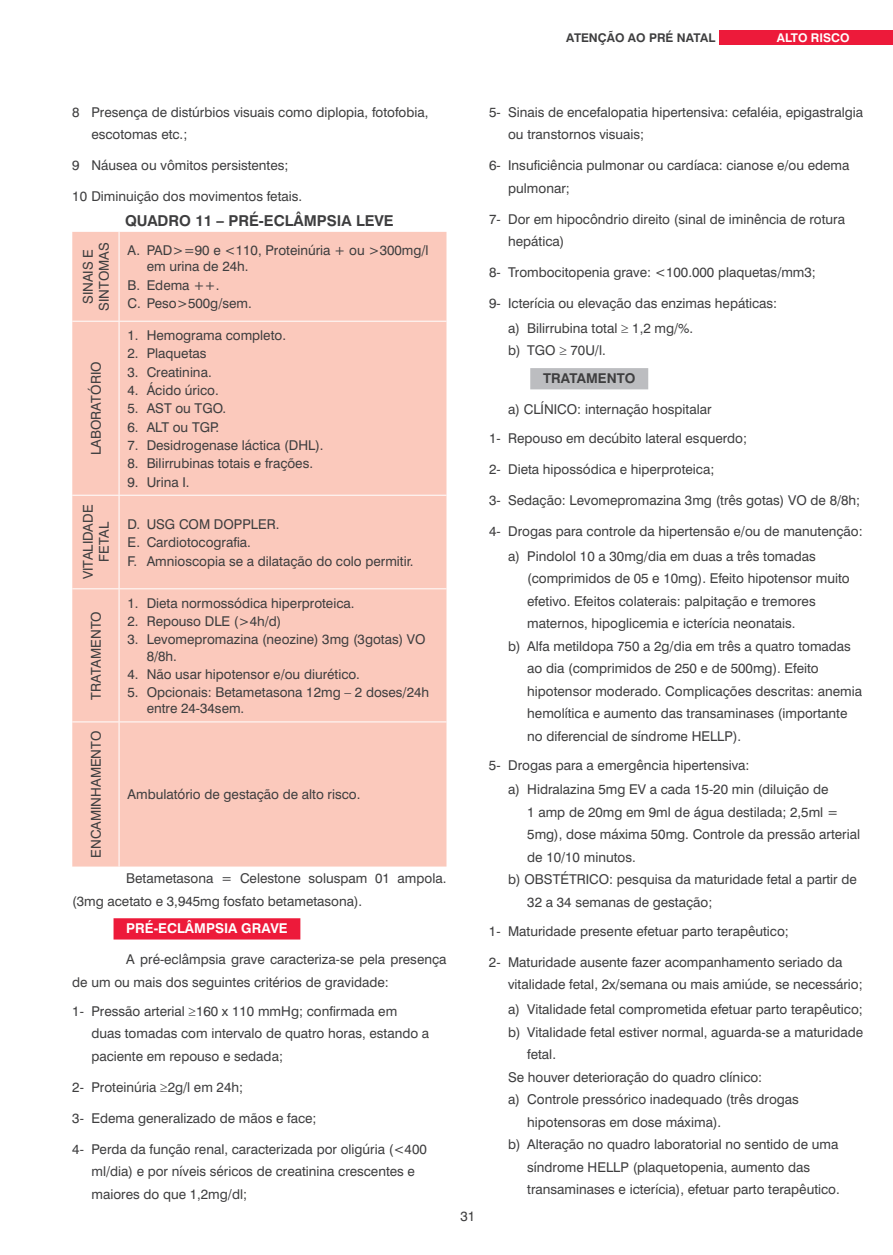
<style>
.page{position:relative;width:893px;height:1255px;background:#fff}
.page>*{position:absolute;margin:0;border:0;box-sizing:border-box;transform-origin:0 0}
.t1{font:700 15px "Swiss 721 BT";color:#3e3e3f}
.t2{font:13.5px/22.5px "Swiss 721 BT";color:#3e3e3f}
.t3{font:700 13.5px "Swiss 721 BT";color:#fff}
.t4{font:700 12px "Swiss 721 BT";color:#3e3e3f}
.t5{font:700 12px "Swiss 721 BT";color:#fff}
.s1{font-weight:700}
</style>
<div class="page">
<div style="left:720px;top:30px;width:173px;height:15px;background:#ed1a3a"></div>
<div style="left:114px;top:918px;width:186px;height:21px;background:#ed1a3a"></div>
<div style="left:72px;top:232px;width:374px;height:634px;background:#fbc9bc"></div>
<hr style="left:119px;top:232px;width:1px;height:89px;background:#fff">
<hr style="left:72px;top:321px;width:47px;height:1px;background:#fff">
<hr style="left:119px;top:321px;width:327px;height:1px;background:#fff">
<hr style="left:119px;top:321px;width:1px;height:174px;background:#fff">
<hr style="left:72px;top:495px;width:47px;height:1px;background:#fff">
<hr style="left:119px;top:495px;width:327px;height:1px;background:#fff">
<hr style="left:119px;top:495px;width:1px;height:93px;background:#fff">
<hr style="left:72px;top:588px;width:47px;height:1px;background:#fff">
<hr style="left:119px;top:588px;width:327px;height:1px;background:#fff">
<hr style="left:119px;top:589px;width:1px;height:132px;background:#fff">
<hr style="left:72px;top:721px;width:47px;height:1px;background:#fff">
<hr style="left:119px;top:721px;width:327px;height:1px;background:#fff">
<hr style="left:119px;top:722px;width:1px;height:144px;background:#fff">
<div style="left:530px;top:368px;width:118px;height:21px;background:#bcbdc0"></div>
<p class="t4" style="left:566px;top:30px;width:151px">ATENÇÃO AO PRÉ NATAL</p>
<p class="t5" style="left:777px;top:30px;width:74px">ALTO RISCO</p>
<p class="t2" style="left:91px;top:100px;width:339px;text-indent:-19px">8 Presença de distúrbios visuais como diplopia, fotofobia, escotomas etc.;</p>
<p class="t2" style="left:72px;top:154px;width:218px">9 Náusea ou vômitos persistentes;</p>
<p class="t2" style="left:72px;top:185px;width:231px">10 Diminuição dos movimentos fetais.</p>
<p class="t1" style="left:125px;top:211px;width:270px">QUADRO 11 – PRÉ-ECLÂMPSIA LEVE</p>
<p class="t2" style="left:80px;top:311px;width:70px;line-height:16.2px;text-align:center;rotate:-90deg">SINAIS E<br>SINTOMAS</p>
<p class="t2" style="left:147px;top:242px;width:283px;line-height:16.2px;text-indent:-19px">A. PAD&gt;=90 e &lt;110, Proteinúria + ou &gt;300mg/l em urina de 24h.</p>
<p class="t2" style="left:128px;top:276px;width:126px;line-height:18.3px">B. Edema ++.<br>C. Peso&gt;500g/sem.</p>
<p class="t2" style="left:85px;top:455px;width:95px;rotate:-90deg">LABORATÓRIO</p>
<p class="t2" style="left:80px;top:579px;width:76px;line-height:16.2px;text-align:center;rotate:-90deg">VITALIDADE<br>FETAL</p>
<p class="t2" style="left:85px;top:699px;width:90px;rotate:-90deg">TRATAMENTO</p>
<p class="t2" style="left:85px;top:857px;width:129px;rotate:-90deg">ENCAMINHAMENTO</p>
<p class="t2" style="left:128px;top:324px;width:160px">1. Hemograma completo.</p>
<p class="t2" style="left:128px;top:342px;width:80px">2. Plaquetas</p>
<p class="t2" style="left:128px;top:360px;width:86px">3. Creatinina.</p>
<p class="t2" style="left:128px;top:379px;width:93px">4. Ácido úrico.</p>
<p class="t2" style="left:128px;top:397px;width:100px">5. AST ou TGO.</p>
<p class="t2" style="left:128px;top:415px;width:93px">6. ALT ou TGP.</p>
<p class="t2" style="left:128px;top:434px;width:197px">7. Desidrogenase láctica (DHL).</p>
<p class="t2" style="left:128px;top:452px;width:187px">8. Bilirrubinas totais e frações.</p>
<p class="t2" style="left:128px;top:470px;width:64px">9. Urina I.</p>
<p class="t2" style="left:128px;top:515px;width:288px;line-height:18.3px">D. USG COM DOPPLER.<br>E. Cardiotocografia.<br>F. Amnioscopia se a dilatação do colo permitir.</p>
<p class="t2" style="left:128px;top:591px;width:228px">1. Dieta normossódica hiperproteica.</p>
<p class="t2" style="left:128px;top:609px;width:155px">2. Repouso DLE (&gt;4h/d)</p>
<p class="t2" style="left:147px;top:631px;width:280px;line-height:16.2px;text-indent:-19px">3. Levomepromazina (neozine) 3mg (3gotas) VO<br>8/8h.</p>
<p class="t2" style="left:128px;top:662px;width:234px">4. Não usar hipotensor e/ou diurético.</p>
<p class="t2" style="left:147px;top:684px;width:284px;line-height:16.2px;text-indent:-19px">5. Opcionais: Betametasona 12mg – 2 doses/24h entre 24-34sem.</p>
<p class="t2" style="left:128px;top:783px;width:234px">Ambulatório de gestação de alto risco.</p>
<p class="t2" style="left:72px;top:866px;width:376px;text-indent:54px">Betametasona = Celestone soluspam 01 ampola. (3mg acetato e 3,945mg fosfato betametasona).</p>
<p class="t3" style="left:126px;top:920px;width:163px">PRÉ-ECLÂMPSIA GRAVE</p>
<p class="t2" style="left:72px;top:948px;width:376px;text-indent:54px">A pré-eclâmpsia grave caracteriza-se pela presença de um ou mais dos seguintes critérios de gravidade:</p>
<p class="t2" style="left:91px;top:999px;width:339px;text-indent:-19px">1- Pressão arterial ≥160 x 110 mmHg; confirmada em duas tomadas com intervalo de quatro horas, estando a paciente em repouso e sedada;</p>
<p class="t2" style="left:72px;top:1075px;width:172px">2- Proteinúria ≥2g/l em 24h;</p>
<p class="t2" style="left:72px;top:1106px;width:246px">3- Edema generalizado de mãos e face;</p>
<p class="t2" style="left:91px;top:1137px;width:337px;text-indent:-19px">4- Perda da função renal, caracterizada por oligúria (&lt;400 ml/dia) e por níveis séricos de creatinina crescentes e maiores do que 1,2mg/dl;</p>
<p class="t2" style="left:460px;top:1204px;width:16px">31</p>
<p class="t2" style="left:508px;top:100px;width:357px;text-indent:-19px">5- Sinais de encefalopatia hipertensiva: cefaléia, epigastralgia ou transtornos visuais;</p>
<p class="t2" style="left:508px;top:154px;width:343px;text-indent:-19px">6- Insuficiência pulmonar ou cardíaca: cianose e/ou edema pulmonar;</p>
<p class="t2" style="left:508px;top:207px;width:338px;text-indent:-19px">7- Dor em hipocôndrio direito (sinal de iminência de rotura hepática)</p>
<p class="t2" style="left:489px;top:261px;width:328px">8- Trombocitopenia grave: &lt;100.000 plaquetas/mm3;</p>
<p class="t2" style="left:508px;top:291px;width:271px;line-height:24.6px;text-indent:-19px">9- Icterícia ou elevação das enzimas hepáticas: a) Bilirrubina total ≥ 1,2 mg/%.</p>
<p class="t2" style="left:543px;top:337px;width:94px;line-height:27.6px;text-indent:-35px">b) TGO ≥ 70U/l.<br><span class="s1">TRATAMENTO</span></p>
<p class="t2" style="left:489px;top:394px;width:260px;line-height:29px;text-indent:19px">a) CLÍNICO: internação hospitalar<br>1- Repouso em decúbito lateral esquerdo;</p>
<p class="t2" style="left:489px;top:458px;width:227px">2- Dieta hipossódica e hiperproteica;</p>
<p class="t2" style="left:489px;top:489px;width:373px">3- Sedação: Levomepromazina 3mg (três gotas) VO de 8/8h;</p>
<p class="t2" style="left:508px;top:519px;width:356px;line-height:24.6px;text-indent:-19px">4- Drogas para controle da hipertensão e/ou de manutenção: a) Pindolol 10 a 30mg/dia em duas a três tomadas</p>
<p class="t2" style="left:527px;top:567px;width:324px">(comprimidos de 05 e 10mg). Efeito hipotensor muito</p>
<p class="t2" style="left:527px;top:589px;width:290px">efetivo. Efeitos colaterais: palpitação e tremores</p>
<p class="t2" style="left:527px;top:612px;width:270px">maternos, hipoglicemia e icterícia neonatais.</p>
<p class="t2" style="left:508px;top:634px;width:344px">b) Alfa metildopa 750 a 2g/dia em três a quatro tomadas</p>
<p class="t2" style="left:527px;top:657px;width:293px">ao dia (comprimidos de 250 e de 500mg). Efeito</p>
<p class="t2" style="left:527px;top:679px;width:336px">hipotensor moderado. Complicações descritas: anemia</p>
<p class="t2" style="left:527px;top:702px;width:322px">hemolítica e aumento das transaminases (importante</p>
<p class="t2" style="left:527px;top:724px;width:215px">no diferencial de síndrome HELLP).</p>
<p class="t2" style="left:508px;top:752px;width:322px;line-height:24.6px;text-indent:-19px">5- Drogas para a emergência hipertensiva:<br>a) Hidralazina 5mg EV a cada 15-20 min (diluição de</p>
<p class="t2" style="left:527px;top:800px;width:312px">1 amp de 20mg em 9ml de água destilada; 2,5ml =</p>
<p class="t2" style="left:527px;top:823px;width:334px">5mg), dose máxima 50mg. Controle da pressão arterial</p>
<p class="t2" style="left:527px;top:845px;width:110px">de 10/10 minutos.</p>
<p class="t2" style="left:508px;top:868px;width:350px">b) OBSTÉTRICO: pesquisa da maturidade fetal a partir de</p>
<p class="t2" style="left:527px;top:890px;width:187px">32 a 34 semanas de gestação;</p>
<p class="t2" style="left:489px;top:919px;width:301px">1- Maturidade presente efetuar parto terapêutico;</p>
<p class="t2" style="left:508px;top:950px;width:356px;text-indent:-19px">2- Maturidade ausente fazer acompanhamento seriado da vitalidade fetal, 2x/semana ou mais amiúde, se necessário;</p>
<p class="t2" style="left:508px;top:997px;width:356px">a) Vitalidade fetal comprometida efetuar parto terapêutico;</p>
<p class="t2" style="left:508px;top:1020px;width:356px">b) Vitalidade fetal estiver normal, aguarda-se a maturidade</p>
<p class="t2" style="left:527px;top:1042px;width:30px">fetal.</p>
<p class="t2" style="left:508px;top:1065px;width:256px">Se houver deterioração do quadro clínico:</p>
<p class="t2" style="left:508px;top:1087px;width:292px">a) Controle pressórico inadequado (três drogas</p>
<p class="t2" style="left:527px;top:1110px;width:195px">hipotensoras em dose máxima).</p>
<p class="t2" style="left:508px;top:1132px;width:332px">b) Alteração no quadro laboratorial no sentido de uma</p>
<p class="t2" style="left:527px;top:1155px;width:284px">síndrome HELLP (plaquetopenia, aumento das</p>
<p class="t2" style="left:527px;top:1177px;width:314px">transaminases e icterícia), efetuar parto terapêutico.</p>
</div>
